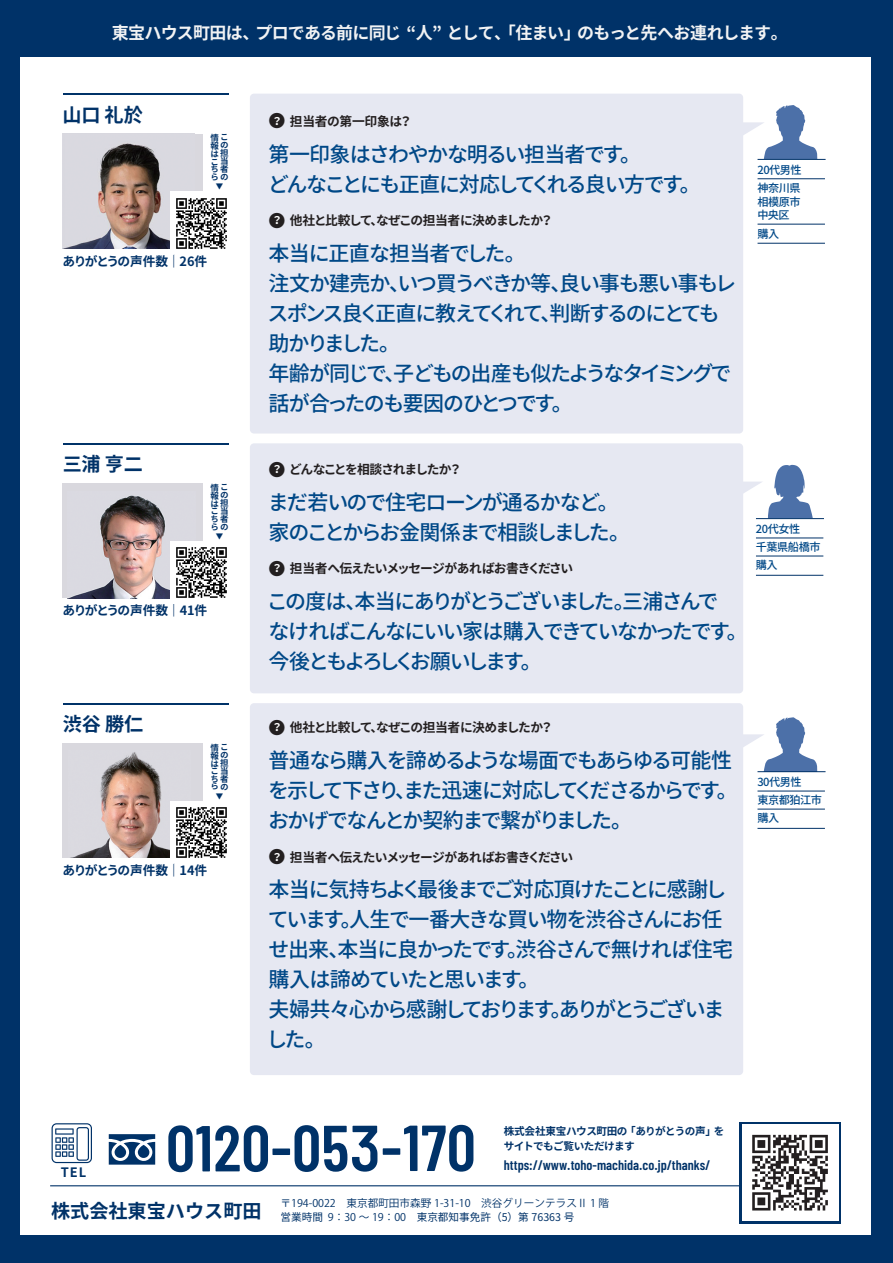
<style>
.page{position:relative;width:893px;height:1263px;background:#003268}
.page>*{position:absolute;margin:0;border:0;box-sizing:border-box;transform-origin:0 0}
.t1{font:600 64.8px "Barlow Condensed";letter-spacing:.01em;color:#003268}
.t2{font:500 21px/30px "Noto Sans CJ Kjp";letter-spacing:-.085em;color:#004887}
.t3{font:700 19.2px "Noto Sans CJ Kjp";letter-spacing:-.01em;color:#003268}
.t4{font:700 16.95px "Noto Sans CJ Kjp";letter-spacing:-.05em;color:#f2f3f4}
.t5{font:600 13.8px "Barlow Condensed";color:#003268}
.t6{font:700 13.05px "Noto Sans CJ Kjp";color:#003268}
.t7{font:700 12.75px "Noto Sans CJ Kjp";letter-spacing:-.065em;color:#231f20}
.t8{font:700 12.75px "Noto Sans CJ Kjp";letter-spacing:-.055em;color:#003268}
.t9{font:700 12.75px "Noto Sans CJ Kjp";letter-spacing:-.09em;color:#231f20}
.t10{font:700 12.75px "Noto Sans CJ Kjp";letter-spacing:-.025em;color:#231f20}
.t11{font:500 11.1px/18px "Noto Sans CJ Kjp";letter-spacing:-.04em;color:#004887}
.t12{font:10.65px "Noto Sans CJ Kjp";color:#003268}
.t13{font:10.65px "Koz Go Pr 6 N";color:#003268}
.t14{font:700 10.65px/14.9px "Noto Sans CJ Kjp";letter-spacing:-.045em;color:#003268}
.t15{font:700 8.55px/7.8px "Noto Sans CJ Kjp";color:#003268}
.t16{font:700 7.5px "Noto Sans CJ Kjp";color:#003268}
.s1{font-size:16.95px}
.s2{font-size:10.65px;color:#fff}
.s3{font-family:"Koz Go Pr 6 N"}
</style>
<div class="page">
<div style="left:20px;top:57px;width:850px;height:1177px;background:#fff"></div>
<div style="left:250px;top:703px;width:493px;height:372px;background:#e6e8f2;border-radius:4px"></div>
<svg style="left:743px;top:717px;width:75px;height:54px"></svg>
<hr style="left:757px;top:771px;width:68px;height:1px;background:#003268">
<hr style="left:757px;top:791px;width:68px;height:1px;background:#003268">
<hr style="left:757px;top:809px;width:68px;height:1px;background:#003268">
<hr style="left:757px;top:828px;width:68px;height:1px;background:#003268">
<div style="left:63px;top:743px;width:140px;height:115px;background:#d9d8de"></div>
<img style="left:70px;top:752px;width:100px;height:106px">
<div style="left:170px;top:801px;width:59px;height:61px;background:#fff"></div>
<img style="left:176px;top:807px;width:51px;height:51px">
<hr style="left:63px;top:703px;width:166px;height:2px;background:#003268">
<div style="left:250px;top:443px;width:493px;height:250px;background:#e6e8f2;border-radius:4px"></div>
<svg style="left:743px;top:465px;width:70px;height:53px"></svg>
<hr style="left:756px;top:518px;width:68px;height:1px;background:#003268">
<hr style="left:756px;top:538px;width:67px;height:1px;background:#003268">
<hr style="left:756px;top:556px;width:67px;height:1px;background:#003268">
<hr style="left:756px;top:575px;width:67px;height:1px;background:#003268">
<div style="left:63px;top:483px;width:140px;height:115px;background:#d9d8de"></div>
<img style="left:69px;top:495px;width:101px;height:103px">
<div style="left:170px;top:541px;width:59px;height:61px;background:#fff"></div>
<img style="left:176px;top:547px;width:51px;height:51px">
<hr style="left:63px;top:443px;width:166px;height:2px;background:#003268">
<div style="left:250px;top:94px;width:493px;height:339px;background:#e6e8f2;border-radius:4px"></div>
<svg style="left:743px;top:105px;width:75px;height:54px"></svg>
<hr style="left:757px;top:159px;width:69px;height:1px;background:#003268">
<hr style="left:757px;top:178px;width:68px;height:1px;background:#003268">
<hr style="left:757px;top:224px;width:68px;height:1px;background:#003268">
<hr style="left:757px;top:243px;width:68px;height:1px;background:#003268">
<div style="left:63px;top:134px;width:140px;height:114px;background:#d9d8de"></div>
<img style="left:66px;top:143px;width:104px;height:105px">
<div style="left:170px;top:191px;width:59px;height:61px;background:#fff"></div>
<img style="left:176px;top:198px;width:51px;height:51px">
<hr style="left:63px;top:94px;width:166px;height:1px;background:#003268">
<hr style="left:50px;top:1185px;width:753px;height:1px;background:#003268">
<svg style="left:109px;top:1134px;width:46px;height:30px"></svg>
<svg style="left:52px;top:1123px;width:40px;height:40px"></svg>
<div style="left:739px;top:1122px;width:102px;height:101px;background:linear-gradient(to bottom,#003268,#003268)"></div>
<div style="left:742px;top:1124px;width:96px;height:97px;background:#fff"></div>
<svg style="left:752px;top:1135px;width:76px;height:75px"></svg>
<p class="t4" style="left:112px;top:24px;width:677px">東宝ハウス町田は、プロである前に同じ “人” として、「住まい」のもっと先へお連れします。</p>
<p class="t3" style="left:63px;top:104px;width:82px">山口 礼於</p>
<p class="t10" style="left:269px;top:114px;width:145px"><span class="s1">●</span><span class="s2">？</span> 担当者の第一印象は？</p>
<p class="t2" style="left:268px;top:139px;width:434px">第一印象はさわやかな明るい担当者です。<br>どんなことにも正直に対応してくれる良い方です。</p>
<p class="t7" style="left:269px;top:213px;width:286px"><span class="s1">●</span><span class="s2">？</span> 他社と比較して、なぜこの担当者に決めましたか？</p>
<p class="t2" style="left:267px;top:239px;width:470px">本当に正直な担当者でした。<br>注文か建売か、いつ買うべきか等、良い事も悪い事もレスポンス良く正直に教えてくれて、判断するのにとても助かりました。<br>年齢が同じで、子どもの出産も似たようなタイミングで話が合ったのも要因のひとつです。</p>
<p class="t15" style="left:211px;top:134px;width:19px">情こ報は<br>こ当ち者らの</p>
<p class="t15" style="left:220px;top:141px;width:10px">の担</p>
<p class="t16" style="left:216px;top:182px;width:9px">▼</p>
<p class="t8" style="left:63px;top:254px;width:146px">ありがとうの声件数｜26件</p>
<p class="t3" style="left:63px;top:453px;width:82px">三浦 亨二</p>
<p class="t15" style="left:211px;top:484px;width:19px">情こ報は<br>こ当ち者らの</p>
<p class="t15" style="left:220px;top:491px;width:10px">の担</p>
<p class="t16" style="left:216px;top:532px;width:9px">▼</p>
<p class="t8" style="left:63px;top:604px;width:146px">ありがとうの声件数｜41件</p>
<p class="t3" style="left:63px;top:713px;width:82px">渋谷 勝仁</p>
<p class="t15" style="left:211px;top:743px;width:19px">情こ報は<br>こ当ち者らの</p>
<p class="t15" style="left:220px;top:751px;width:10px">の担</p>
<p class="t16" style="left:216px;top:792px;width:9px">▼</p>
<p class="t8" style="left:63px;top:863px;width:146px">ありがとうの声件数｜14件</p>
<p class="t9" style="left:269px;top:462px;width:195px"><span class="s1">●</span><span class="s2">？</span> どんなことを相談されましたか？</p>
<p class="t2" style="left:268px;top:488px;width:364px">まだ若いので住宅ローンが通るかなど。家のことからお金関係まで相談しました。</p>
<p class="t7" style="left:269px;top:561px;width:306px"><span class="s1">●</span><span class="s2">？</span> 担当者へ伝えたいメッセージがあればお書きください</p>
<p class="t2" style="left:267px;top:587px;width:482px">この度は、本当にありがとうございました。三浦さんで<br>なければこんなにいい家は購入できていなかったです。今後ともよろしくお願いします。</p>
<p class="t7" style="left:269px;top:720px;width:286px"><span class="s1">●</span><span class="s2">？</span> 他社と比較して、なぜこの担当者に決めましたか？</p>
<p class="t2" style="left:268px;top:746px;width:471px">普通なら購入を諦めるような場面でもあらゆる可能性を示して下さり、また迅速に対応してくださるからです。おかげでなんとか契約まで繋がりました。</p>
<p class="t7" style="left:269px;top:850px;width:306px"><span class="s1">●</span><span class="s2">？</span> 担当者へ伝えたいメッセージがあればお書きください</p>
<p class="t2" style="left:267px;top:875px;width:468px">本当に気持ちよく最後までご対応頂けたことに感謝しています。人生で一番大きな買い物を渋谷さんにお任せ出来、本当に良かったです。渋谷さんで無ければ住宅購入は諦めていたと思います。<br>夫婦共々心から感謝しております。ありがとうございました。</p>
<p class="t11" style="left:757px;top:161px;width:46px">20代男性神奈川県</p>
<p class="t11" style="left:757px;top:195px;width:45px;line-height:13.8px">相模原市中央区</p>
<p class="t11" style="left:757px;top:225px;width:23px">購入</p>
<p class="t11" style="left:756px;top:520px;width:66px">20代女性<br>千葉県船橋市購入</p>
<p class="t11" style="left:757px;top:773px;width:66px">30代男性<br>東京都狛江市購入</p>
<p class="t6" style="left:61px;top:1165px;width:27px">TEL</p>
<h1 class="t1" style="left:167px;top:1107px;width:310px">0120-053-170</h1>
<p class="t14" style="left:504px;top:1124px;width:222px">株式会社東宝ハウス町田の「ありがとうの声」をサイトでもご覧いただけます</p>
<p class="t5" style="left:504px;top:1156px;width:208px">https://www.toho-machida.co.jp/thanks/</p>
<p class="t13" style="left:281px;top:1197px;width:330px">〒194-0022　東京都町田市森野 1-31-10　渋谷グリーンテラスⅡ 1 階</p>
<p class="t12" style="left:51px;top:1211px;width:525px"><sup>株式会社東宝ハウス町田</sup> 営業時間 <span class="s3">9：30 ～ 19：00　</span>東京都知事免許（5）第 76363 号</p>
</div>
